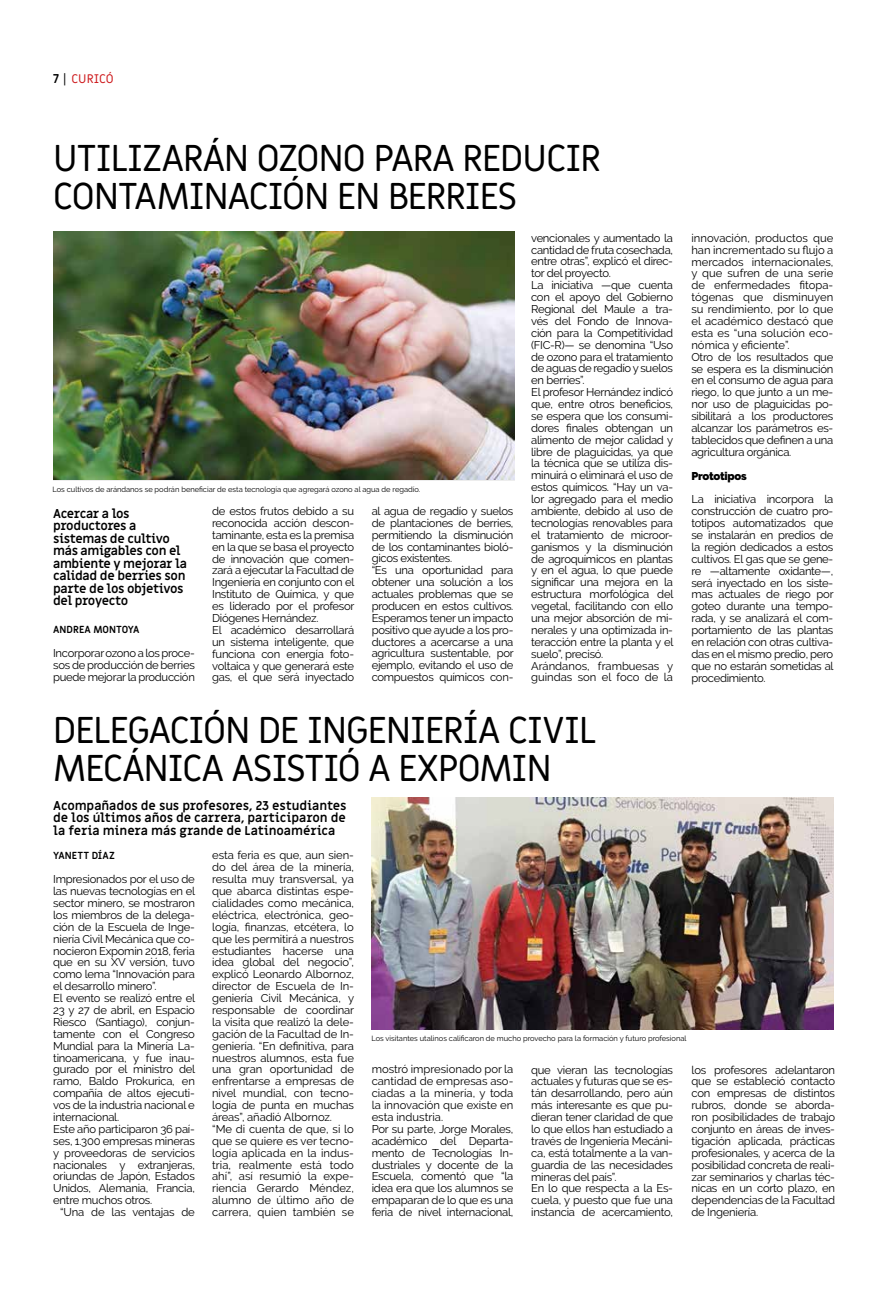
<style>
.page{position:relative;width:886px;height:1294px;background:#fff}
.page>*{position:absolute;margin:0;border:0;box-sizing:border-box;transform-origin:0 0}
.t1{font:37.5px/37.5px "Miriam Libre";letter-spacing:-.04em;color:#000}
.t2{font:700 12.5px/12.5px "Miriam Libre";color:#000}
.t3{font:12.5px "Miriam Libre";letter-spacing:-.005em;color:#cd171a}
.t4{font:11.25px/11.9px "Raleway";letter-spacing:-.025em;color:#000}
.t5{font:900 11.25px "Raleway";letter-spacing:-.025em;color:#000}
.t6{font:700 10px "Miriam Libre";color:#000}
.t7{font:7.5px "Raleway";color:#000}
.s1{font-weight:700;color:#000}
.s2{color:#000}
</style>
<div class="page">
<img style="left:53px;top:231px;width:461px;height:249px">
<img style="left:372px;top:797px;width:461px;height:232px">
<p class="t3" style="left:53px;top:71px;width:62px"><span class="s1">7</span> <span class="s2">|</span> CURICÓ</p>
<h1 class="t1" style="left:53px;top:141px;width:550px">UTILIZARÁN OZONO PARA REDUCIR<br>CONTAMINACIÓN EN BERRIES</h1>
<p class="t7" style="left:53px;top:484px;width:369px">Los cultivos de arándanos se podrán beneficiar de esta tecnología que agregará ozono al agua de regadío.</p>
<p class="t2" style="left:53px;top:507px;width:136px">Acercar a los productores a sistemas de cultivo más amigables con el ambiente y mejorar la calidad de berries son parte de los objetivos del proyecto</p>
<p class="t4" style="left:372px;top:505px;width:144px">al agua de regadío y suelos de plantaciones de berries, permitiendo la disminución de los contaminantes bioló&shy;gicos existentes.<br>“Es una oportunidad para obtener una solución a los actuales problemas que se producen en estos cultivos.<br>Esperamos tener un impacto positivo que ayude a los pro&shy;ductores a acercarse a una agricultura sustentable, por ejemplo, evitando el uso de compuestos químicos con-</p>
<p class="t4" style="left:212px;top:505px;width:144px">de estos frutos debido a su reconocida acción descon&shy;taminante, esta es la premisa en la que se basa el proyecto de innovación que comen&shy;zará a ejecutar la Facultad de<br>Ingeniería en conjunto con el<br>Instituto de Química, y que es liderado por el profesor<br>Diógenes Hernández.<br>El académico desarrollará un sistema inteligente, que funciona con energía foto&shy;voltaica y que generará este gas, el que será inyectado</p>
<p class="t6" style="left:53px;top:623px;width:88px">ANDREA MONTOYA</p>
<p class="t4" style="left:53px;top:647px;width:143px;text-align:justify">Incorporar ozono a los proce&shy;sos de producción de berries puede mejorar la producción</p>
<p class="t4" style="left:531px;top:232px;width:144px">vencionales y aumentado la cantidad de fruta cosechada, entre otras”, explicó el direc&shy;tor del proyecto.<br>La iniciativa —que cuenta con el apoyo del Gobierno<br>Regional del Maule a tra&shy;vés del Fondo de Innova&shy;ción para la Competitividad (FIC-R)— se denomina “Uso de ozono para el tratamiento de aguas de regadío y suelos en berries”.<br>El profesor Hernández indicó que, entre otros beneficios, se espera que los consumi&shy;dores finales obtengan un alimento de mejor calidad y libre de plaguicidas, ya que la técnica que se utiliza dis&shy;minuirá o eliminará el uso de estos químicos. “Hay un va&shy;lor agregado para el medio ambiente, debido al uso de tecnologías renovables para el tratamiento de microor&shy;ganismos y la disminución de agroquímicos en plantas y en el agua, lo que puede significar una mejora en la estructura morfológica del vegetal, facilitando con ello una mejor absorción de mi&shy;nerales y una optimizada in&shy;teracción entre la planta y el suelo”, precisó.<br>Arándanos, frambuesas y guindas son el foco de la</p>
<p class="t4" style="left:691px;top:232px;width:143px">innovación, productos que han incrementado su flujo a mercados internacionales, y que sufren de una serie de enfermedades fitopa&shy;tógenas que disminuyen su rendimiento, por lo que el académico destacó que esta es “una solución eco&shy;nómica y eficiente”.<br>Otro de los resultados que se espera es la disminución en el consumo de agua para riego, lo que junto a un me&shy;nor uso de plaguicidas po&shy;sibilitará a los productores alcanzar los parámetros es&shy;tablecidos que definen a una agricultura orgánica.</p>
<p class="t5" style="left:691px;top:469px;width:57px">Prototipos</p>
<p class="t4" style="left:691px;top:493px;width:144px;text-align:justify">La iniciativa incorpora la construcción de cuatro pro&shy;totipos automatizados que se instalarán en predios de la región dedicados a estos cultivos. El gas que se gene&shy;re —altamente oxidante—, será inyectado en los siste&shy;mas actuales de riego por goteo durante una tempo&shy;rada, y se analizará el com&shy;portamiento de las plantas en relación con otras cultiva&shy;das en el mismo predio, pero que no estarán sometidas al procedimiento.</p>
<h1 class="t1" style="left:53px;top:712px;width:545px">DELEGACIÓN DE INGENIERÍA CIVIL<br>MECÁNICA ASISTIÓ A EXPOMIN</h1>
<p class="t2" style="left:53px;top:799px;width:295px;text-align:justify">Acompañados de sus profesores, 23 estudiantes de los últimos años de carrera, participaron de la feria minera más grande de Latinoamérica</p>
<p class="t6" style="left:53px;top:848px;width:63px">YANETT DÍAZ</p>
<p class="t4" style="left:53px;top:873px;width:144px">Impresionados por el uso de las nuevas tecnologías en el sector minero, se mostraron los miembros de la delega&shy;ción de la Escuela de Inge&shy;niería Civil Mecánica que co&shy;nocieron Expomin 2018, feria que en su XV versión, tuvo como lema “Innovación para el desarrollo minero”.<br>El evento se realizó entre el<br>23 y 27 de abril, en Espacio<br>Riesco (Santiago), conjun&shy;tamente con el Congreso<br>Mundial para la Minería La&shy;tinoamericana, y fue inau&shy;gurado por el ministro del ramo, Baldo Prokurica, en compañía de altos ejecuti&shy;vos de la industria nacional e internacional.<br>Este año participaron 36 paí&shy;ses, 1.300 empresas mineras y proveedoras de servicios nacionales y extranjeras, oriundas de Japón, Estados<br>Unidos, Alemania, Francia, entre muchos otros.</p>
<p class="t4" style="left:60px;top:1205px;width:136px">“Una de las ventajas de</p>
<p class="t4" style="left:212px;top:849px;width:144px">esta feria es que, aun sien&shy;do del área de la minería, resulta muy transversal, ya que abarca distintas espe&shy;cialidades como mecánica, eléctrica, electrónica, geo&shy;logía, finanzas, etcétera, lo que les permitirá a nuestros estudiantes hacerse una idea global del negocio”, explicó Leonardo Albornoz, director de Escuela de In&shy;geniería Civil Mecánica, y responsable de coordinar la visita que realizó la dele&shy;gación de la Facultad de In&shy;geniería. “En definitiva, para nuestros alumnos, esta fue una gran oportunidad de enfrentarse a empresas de nivel mundial, con tecno&shy;logía de punta en muchas áreas”, añadió Albornoz. “Me di cuenta de que, si lo que se quiere es ver tecno&shy;logía aplicada en la indus&shy;tria, realmente está todo ahí”, así resumió la expe&shy;riencia Gerardo Méndez, alumno de último año de carrera, quien también se</p>
<p class="t7" style="left:371px;top:1033px;width:317px">Los visitantes utalinos calificaron de mucho provecho para la formación y futuro profesional</p>
<p class="t4" style="left:372px;top:1063px;width:143px">mostró impresionado por la cantidad de empresas aso&shy;ciadas a la minería, y toda la innovación que existe en esta industria.<br>Por su parte, Jorge Morales, académico del Departa&shy;mento de Tecnologías In&shy;dustriales y docente de la<br>Escuela, comentó que “la idea era que los alumnos se empaparan de lo que es una feria de nivel internacional,</p>
<p class="t4" style="left:531px;top:1063px;width:143px">que vieran las tecnologías actuales y futuras que se es&shy;tán desarrollando, pero aún más interesante es que pu&shy;dieran tener claridad de que lo que ellos han estudiado a través de Ingeniería Mecáni&shy;ca, está totalmente a la van&shy;guardia de las necesidades mineras del país”.<br>En lo que respecta a la Es&shy;cuela, y puesto que fue una instancia de acercamiento,</p>
<p class="t4" style="left:691px;top:1063px;width:145px;text-align:justify">los profesores adelantaron que se estableció contacto con empresas de distintos rubros, donde se aborda&shy;ron posibilidades de trabajo conjunto en áreas de inves&shy;tigación aplicada, prácticas profesionales, y acerca de la posibilidad concreta de reali&shy;zar seminarios y charlas téc&shy;nicas en un corto plazo, en dependencias de la Facultad de Ingeniería.</p>
</div>
